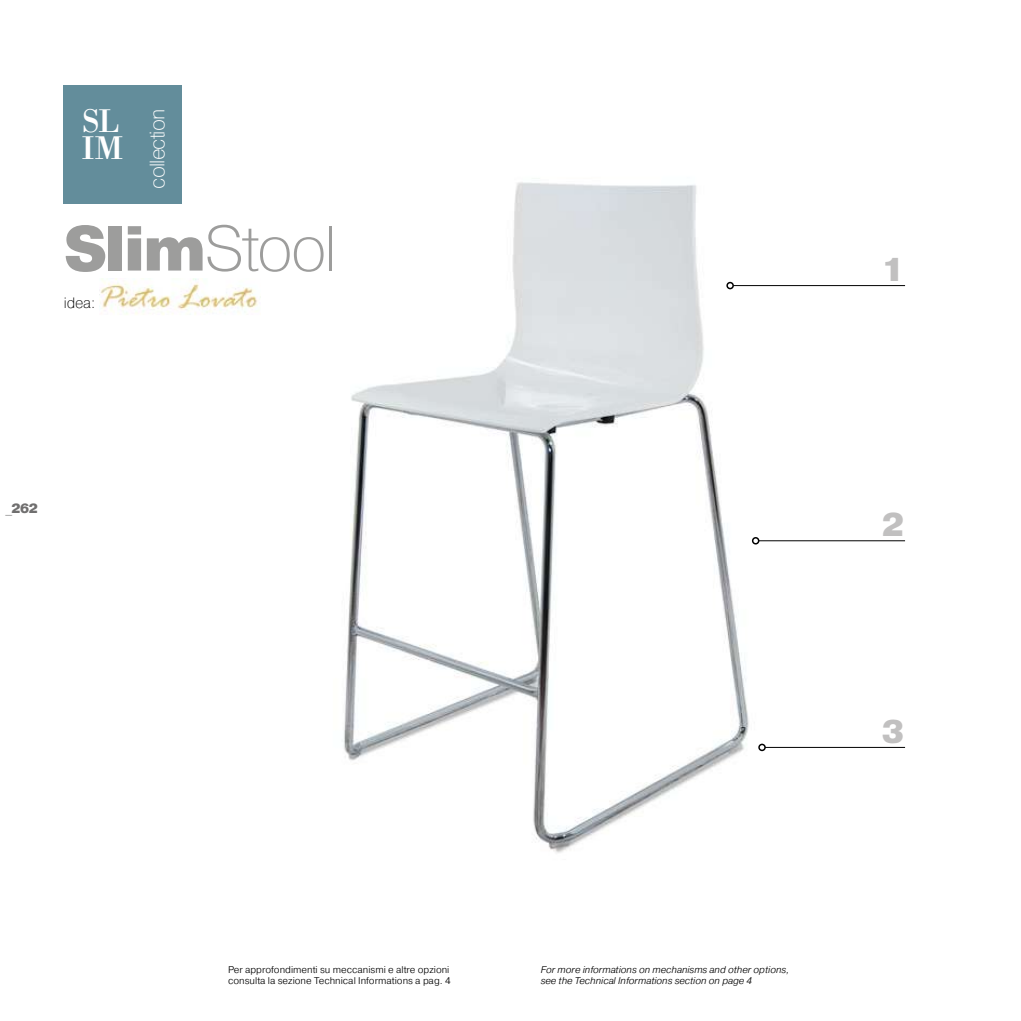
<style>
.page{position:relative;width:1021px;height:1021px;background:#fff}
.page>*{position:absolute;margin:0;border:0;box-sizing:border-box;transform-origin:0 0}
.t1{font:200 63.45px "Pragmatica";letter-spacing:-.04em;color:#9d9d9c}
.t2{font:33.9px/27px "Bodoni XT";color:#fff}
.t3{font:900 33px "Pragmatica";color:#c1c0c0}
.t4{font:200 20.85px "Pragmatica";letter-spacing:-.04em;color:#fff}
.t5{font:200 15px "Pragmatica";color:#000}
.t6{font:900 13.5px "Pragmatica";color:#706f6f}
.t7{font:italic 300 9.75px/10.5px "Pragmatica";color:#000}
.t8{font:300 9.75px/10.5px "Pragmatica";color:#000}
.s1{font-weight:900}
.s2{font-weight:300}
</style>
<div class="page">
<div style="left:64px;top:85px;width:118px;height:119px;background:#638d9b"></div>
<img style="left:343px;top:182px;width:438px;height:671px">
<hr style="left:733px;top:285px;width:172px;height:1px;background:#000">
<div style="left:726px;top:282px;width:8px;height:7px;border:2px solid #000;border-radius:50%"></div>
<hr style="left:758px;top:540px;width:147px;height:1px;background:#000">
<div style="left:752px;top:537px;width:7px;height:7px;border:2px solid #000;border-radius:50%"></div>
<hr style="left:765px;top:747px;width:140px;height:1px;background:#000">
<div style="left:758px;top:743px;width:7px;height:8px;border:2px solid #000;border-radius:50%"></div>
<img style="left:99px;top:278px;width:159px;height:37px">
<h2 class="t2" style="left:81px;top:107px;width:43px">SL<br>IM</h2>
<h3 class="t4" style="left:144px;top:188px;width:81px;rotate:-90deg">collection</h3>
<h1 class="t1" style="left:64px;top:208px;width:275px"><span class="s1">Slim</span>Stool</h1>
<h3 class="t5" style="left:64px;top:293px;width:33px">idea:</h3>
<h3 class="t6" style="left:6px;top:500px;width:34px"><span class="s2">_</span>262</h3>
<p class="t8" style="left:228px;top:964px;width:224px">Per approfondimenti su meccanismi e altre opzioni consulta la sezione Technical Informations a pag. 4</p>
<p class="t7" style="left:541px;top:964px;width:250px">For more informations on mechanisms and other options, see the Technical Informations section on page 4</p>
<h3 class="t3" style="left:881px;top:248px;width:25px">1</h3>
<h3 class="t3" style="left:881px;top:503px;width:25px">2</h3>
<h3 class="t3" style="left:881px;top:710px;width:25px">3</h3>
</div>
